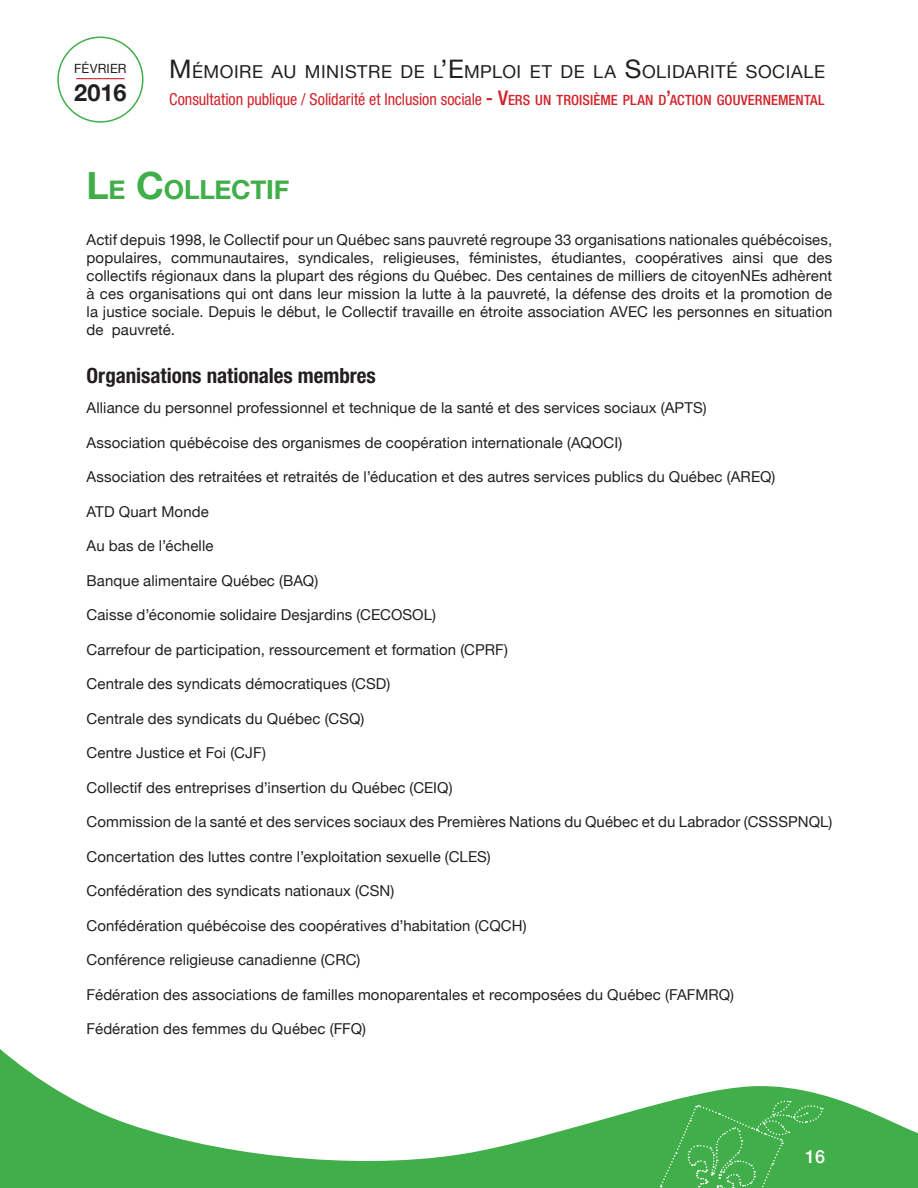
<style>
.page{position:relative;width:918px;height:1188px;background:#fff}
.page>*{position:absolute;margin:0;border:0;box-sizing:border-box;transform-origin:0 0}
.t1{font:700 26.25px "Helvetica Neue";letter-spacing:-.01em;color:#40ae49}
.t2{font:700 23.55px "Helvetica Neue";color:#231f20}
.t3{font:700 condensed 21px "Helvetica Neue";color:#231f20}
.t4{font:500 18px "Helvetica Neue";color:#fff}
.t5{font:17.85px "Helvetica Neue";letter-spacing:.03em;color:#231f20}
.t6{font:condensed 16.5px "Helvetica Neue";letter-spacing:-.005em;color:#d1232a}
.t7{font:15px/18px "Helvetica Neue";letter-spacing:.005em;color:#231f20;text-align:justify}
.t8{font:12.75px "Helvetica Neue";letter-spacing:.01em;color:#231f20}
.s1{font-size:25.5px}
.s2{font-weight:500;font-size:20.25px}
.s3{font-weight:500;font-size:14.1px}
.s4{font-size:37.5px}
</style>
<div class="page">
<svg style="left:0;top:1049px;width:918px;height:139px"></svg>
<div style="left:57px;top:37px;width:87px;height:86px;border:2px solid #40ae49;border-radius:50%"></div>
<hr style="left:76px;top:78px;width:49px;height:1px;background:#d1232a">
<svg style="left:659px;top:1100px;width:164px;height:88px;background:#47b150"></svg>
<p class="t8" style="left:74px;top:59px;width:54px">février</p>
<h2 class="t2" style="left:74px;top:74px;width:54px">2016</h2>
<p class="t5" style="left:169px;top:59px;width:657px"><span class="s1">M</span>ÉMOIRE AU MINISTRE DE L<span class="s1">’E</span>MPLOI ET DE LA <span class="s1">S</span>OLIDARITÉ SOCIALE</p>
<p class="t6" style="left:169px;top:90px;width:657px">Consultation publique / Solidarité et Inclusion sociale <span class="s2">- V</span><span class="s3">ERS UN TROISIÈME PLAN D</span><span class="s2">’</span><span class="s3">ACTION GOUVERNEMENTAL</span></p>
<h1 class="t1" style="left:87px;top:169px;width:204px"><span class="s4">L</span>E <span class="s4">C</span>OLLECTIF</h1>
<p class="t7" style="left:87px;top:232px;width:747px">Actif depuis 1998, le Collectif pour un Québec sans pauvreté regroupe 33 organisations nationales québécoises, populaires, communautaires, syndicales, religieuses, féministes, étudiantes, coopératives ainsi que des collectifs régionaux dans la plupart des régions du Québec. Des centaines de milliers de citoyenNEs adhèrent à ces organisations qui ont dans leur mission la lutte à la pauvreté, la défense des droits et la promotion de la justice sociale. Depuis le début, le Collectif travaille en étroite association AVEC les personnes en situation de pauvreté.</p>
<h3 class="t3" style="left:87px;top:363px;width:291px">Organisations nationales membres</h3>
<p class="t7" style="left:87px;top:400px;width:622px">Alliance du personnel professionnel et technique de la santé et des services sociaux (APTS)</p>
<p class="t7" style="left:87px;top:434px;width:537px">Association québécoise des organismes de coopération internationale (AQOCI)</p>
<p class="t7" style="left:87px;top:469px;width:690px">Association des retraitées et retraités de l’éducation et des autres services publics du Québec (AREQ)</p>
<p class="t7" style="left:87px;top:503px;width:124px">ATD Quart Monde</p>
<p class="t7" style="left:87px;top:538px;width:128px">Au bas de l’échelle</p>
<p class="t7" style="left:87px;top:572px;width:233px">Banque alimentaire Québec (BAQ)</p>
<p class="t7" style="left:87px;top:607px;width:351px">Caisse d’économie solidaire Desjardins (CECOSOL)</p>
<p class="t7" style="left:87px;top:641px;width:423px">Carrefour de participation, ressourcement et formation (CPRF)</p>
<p class="t7" style="left:87px;top:676px;width:305px">Centrale des syndicats démocratiques (CSD)</p>
<p class="t7" style="left:87px;top:710px;width:279px">Centrale des syndicats du Québec (CSQ)</p>
<p class="t7" style="left:87px;top:745px;width:181px">Centre Justice et Foi (CJF)</p>
<p class="t7" style="left:87px;top:779px;width:367px">Collectif des entreprises d’insertion du Québec (CEIQ)</p>
<p class="t7" style="left:87px;top:814px;width:747px">Commission de la santé et des services sociaux des Premières Nations du Québec et du Labrador (CSSSPNQL)</p>
<p class="t7" style="left:87px;top:848px;width:406px">Concertation des luttes contre l’exploitation sexuelle (CLES)</p>
<p class="t7" style="left:87px;top:883px;width:309px">Confédération des syndicats nationaux (CSN)</p>
<p class="t7" style="left:87px;top:917px;width:442px">Confédération québécoise des coopératives d’habitation (CQCH)</p>
<p class="t7" style="left:87px;top:952px;width:275px">Conférence religieuse canadienne (CRC)</p>
<p class="t7" style="left:87px;top:986px;width:649px">Fédération des associations de familles monoparentales et recomposées du Québec (FAFMRQ)</p>
<p class="t7" style="left:87px;top:1021px;width:281px">Fédération des femmes du Québec (FFQ)</p>
<p class="t4" style="left:805px;top:1142px;width:22px">16</p>
</div>
